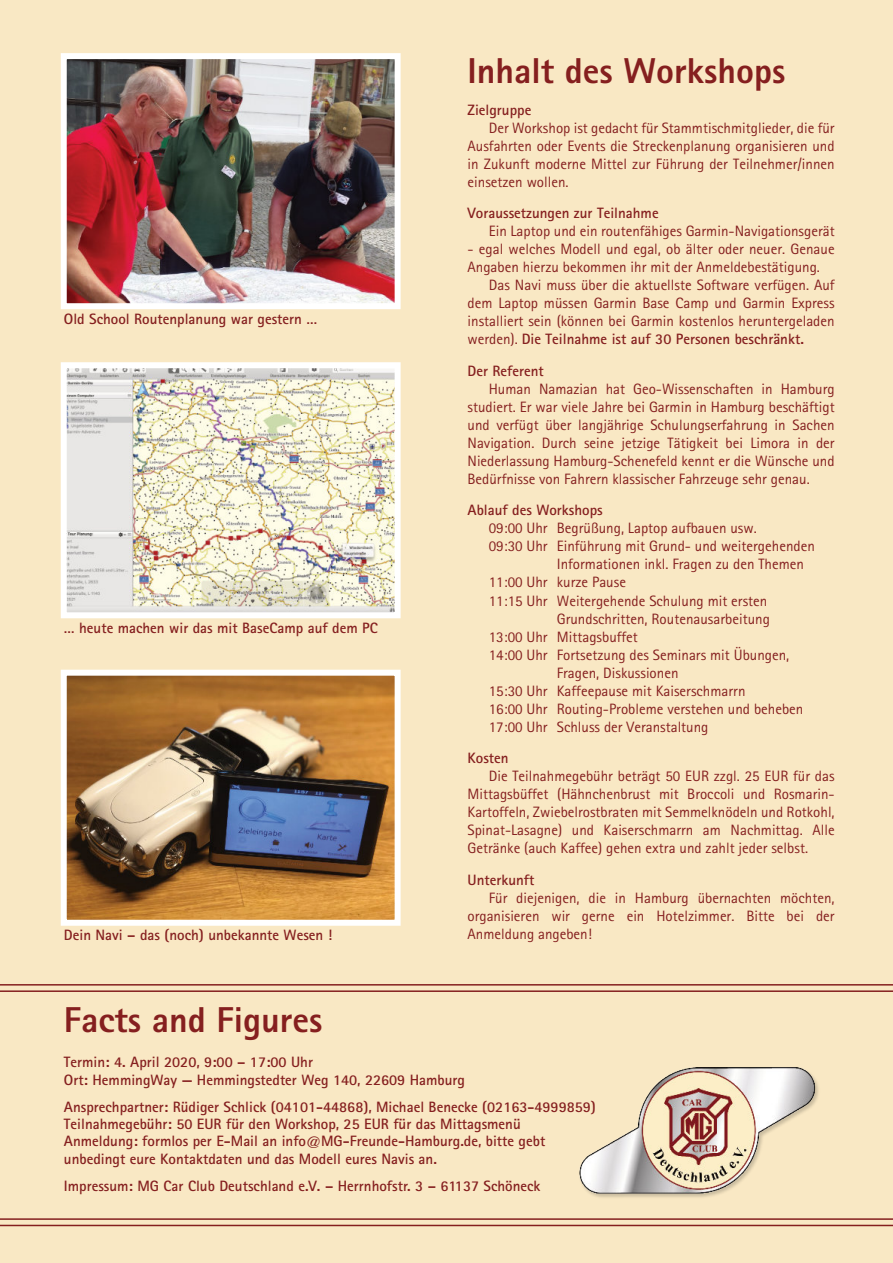
<style>
.page{position:relative;width:893px;height:1263px;background:#f9e8c4}
.page>*{position:absolute;margin:0;border:0;box-sizing:border-box;transform-origin:0 0}
.t1{font:800 36px "Rotis Sans Serif";color:#851f1f}
.t2{font:15px/18px "Rotis Sans Serif";color:#851f1f;text-align:justify}
.t3{font:700 15px/17.4px "Rotis Sans Serif";color:#851f1f}
.s1{font-weight:400}
</style>
<div class="page">
<img style="left:579px;top:1067px;width:240px;height:131px">
<hr style="left:0;top:990px;width:893px;height:2px;background:#851f1f">
<hr style="left:0;top:984px;width:893px;height:1px;background:#851f1f">
<hr style="left:0;top:1225px;width:893px;height:1px;background:#851f1f">
<hr style="left:0;top:1218px;width:893px;height:2px;background:#851f1f">
<img style="left:68px;top:677px;width:326px;height:242px">
<div style="left:61px;top:670px;width:340px;height:256px;border:6px solid #fff"></div>
<img style="left:68px;top:369px;width:326px;height:242px">
<div style="left:61px;top:362px;width:340px;height:256px;border:6px solid #fff"></div>
<img style="left:68px;top:60px;width:326px;height:242px">
<div style="left:61px;top:53px;width:340px;height:256px;border:6px solid #fff"></div>
<p class="t3" style="left:64px;top:312px;width:255px">Old School Routenplanung war gestern …</p>
<p class="t3" style="left:64px;top:620px;width:315px">… heute machen wir das mit BaseCamp auf dem PC</p>
<p class="t3" style="left:64px;top:928px;width:270px">Dein Navi – das (noch) unbekannte Wesen !</p>
<h1 class="t1" style="left:468px;top:59px;width:319px">Inhalt des Workshops</h1>
<p class="t3" style="left:468px;top:103px;width:65px">Zielgruppe</p>
<p class="t2" style="left:468px;top:120px;width:369px;text-indent:21px">Der Workshop ist gedacht für Stammtischmitglieder, die für Ausfahrten oder Events die Streckenplanung organisieren und in Zukunft moderne Mittel zur Führung der Teilnehmer/innen einsetzen wollen.</p>
<p class="t3" style="left:468px;top:206px;width:193px">Voraussetzungen zur Teilnahme</p>
<p class="t2" style="left:489px;top:224px;width:347px">Ein Laptop und ein routenfähiges Garmin-Navigationsgerät</p>
<p class="t2" style="left:468px;top:242px;width:369px">- egal welches Modell und egal, ob älter oder neuer. Genaue</p>
<p class="t2" style="left:468px;top:260px;width:354px">Angaben hierzu bekommen ihr mit der Anmeldebestätigung.</p>
<p class="t2" style="left:489px;top:278px;width:347px">Das Navi muss über die aktuellste Software verfügen. Auf</p>
<p class="t2" style="left:468px;top:296px;width:369px">dem Laptop müssen Garmin Base Camp und Garmin Express</p>
<p class="t2" style="left:468px;top:314px;width:369px">installiert sein (können bei Garmin kostenlos heruntergeladen</p>
<p class="t3" style="left:468px;top:332px;width:338px"><span class="s1">werden).</span> Die Teilnahme ist auf 30 Personen beschränkt.</p>
<p class="t3" style="left:468px;top:364px;width:78px">Der Referent</p>
<p class="t2" style="left:468px;top:381px;width:369px;text-indent:21px">Human Namazian hat Geo-Wissenschaften in Hamburg studiert. Er war viele Jahre bei Garmin in Hamburg beschäftigt und verfügt über langjährige Schulungserfahrung in Sachen Navigation. Durch seine jetzige Tätigkeit bei Limora in der Niederlassung Hamburg-Schenefeld kennt er die Wünsche und Bedürfnisse von Fahrern klassischer Fahrzeuge sehr genau.</p>
<p class="t3" style="left:468px;top:503px;width:137px">Ablauf des Workshops</p>
<p class="t2" style="left:489px;top:521px;width:270px">09:00 Uhr Begrüßung, Laptop aufbauen usw.</p>
<p class="t2" style="left:489px;top:539px;width:328px">09:30 Uhr Einführung mit Grund- und weitergehenden</p>
<p class="t2" style="left:557px;top:557px;width:249px">Informationen inkl. Fragen zu den Themen</p>
<p class="t2" style="left:489px;top:575px;width:139px">11:00 Uhr kurze Pause</p>
<p class="t2" style="left:489px;top:593px;width:280px">11:15 Uhr Weitergehende Schulung mit ersten</p>
<p class="t2" style="left:557px;top:611px;width:215px">Grundschritten, Routenausarbeitung</p>
<p class="t2" style="left:489px;top:629px;width:151px">13:00 Uhr Mittagsbuffet</p>
<p class="t2" style="left:489px;top:647px;width:302px">14:00 Uhr Fortsetzung des Seminars mit Übungen,</p>
<p class="t2" style="left:557px;top:665px;width:123px">Fragen, Diskussionen</p>
<p class="t2" style="left:489px;top:683px;width:258px">15:30 Uhr Kaffeepause mit Kaiserschmarrn</p>
<p class="t2" style="left:489px;top:701px;width:316px">16:00 Uhr Routing-Probleme verstehen und beheben</p>
<p class="t2" style="left:489px;top:719px;width:221px">17:00 Uhr Schluss der Veranstaltung</p>
<p class="t3" style="left:468px;top:751px;width:43px">Kosten</p>
<p class="t2" style="left:468px;top:768px;width:369px;text-indent:21px">Die Teilnahmegebühr beträgt 50 EUR zzgl. 25 EUR für das Mittagsbüffet (Hähnchenbrust mit Broccoli und Rosmarin-Kartoffeln, Zwiebelrostbraten mit Semmelknödeln und Rotkohl, Spinat-Lasagne) und Kaiserschmarrn am Nachmittag. Alle Getränke (auch Kaffee) gehen extra und zahlt jeder selbst.</p>
<p class="t3" style="left:468px;top:872px;width:68px">Unterkunft</p>
<p class="t2" style="left:468px;top:890px;width:369px;text-indent:21px">Für diejenigen, die in Hamburg übernachten möchten, organisieren wir gerne ein Hotelzimmer. Bitte bei der Anmeldung angeben!</p>
<h1 class="t1" style="left:64px;top:1007px;width:260px">Facts and Figures</h1>
<p class="t3" style="left:64px;top:1055px;width:403px">Termin: 4. April 2020, 9:00 – 17:00 Uhr<br>Ort: HemmingWay — Hemmingstedter Weg 140, 22609 Hamburg</p>
<p class="t3" style="left:64px;top:1099px;width:533px">Ansprechpartner: Rüdiger Schlick (04101-44868), Michael Benecke (02163-4999859)<br>Teilnahmegebühr: 50 EUR für den Workshop, 25 EUR für das Mittagsmenü Anmeldung: formlos per E-Mail an info@MG-Freunde-Hamburg.de, bitte gebt unbedingt eure Kontaktdaten und das Modell eures Navis an.</p>
<p class="t3" style="left:64px;top:1178px;width:478px">Impressum: MG Car Club Deutschland e.V. – Herrnhofstr. 3 – 61137 Schöneck</p>
</div>
